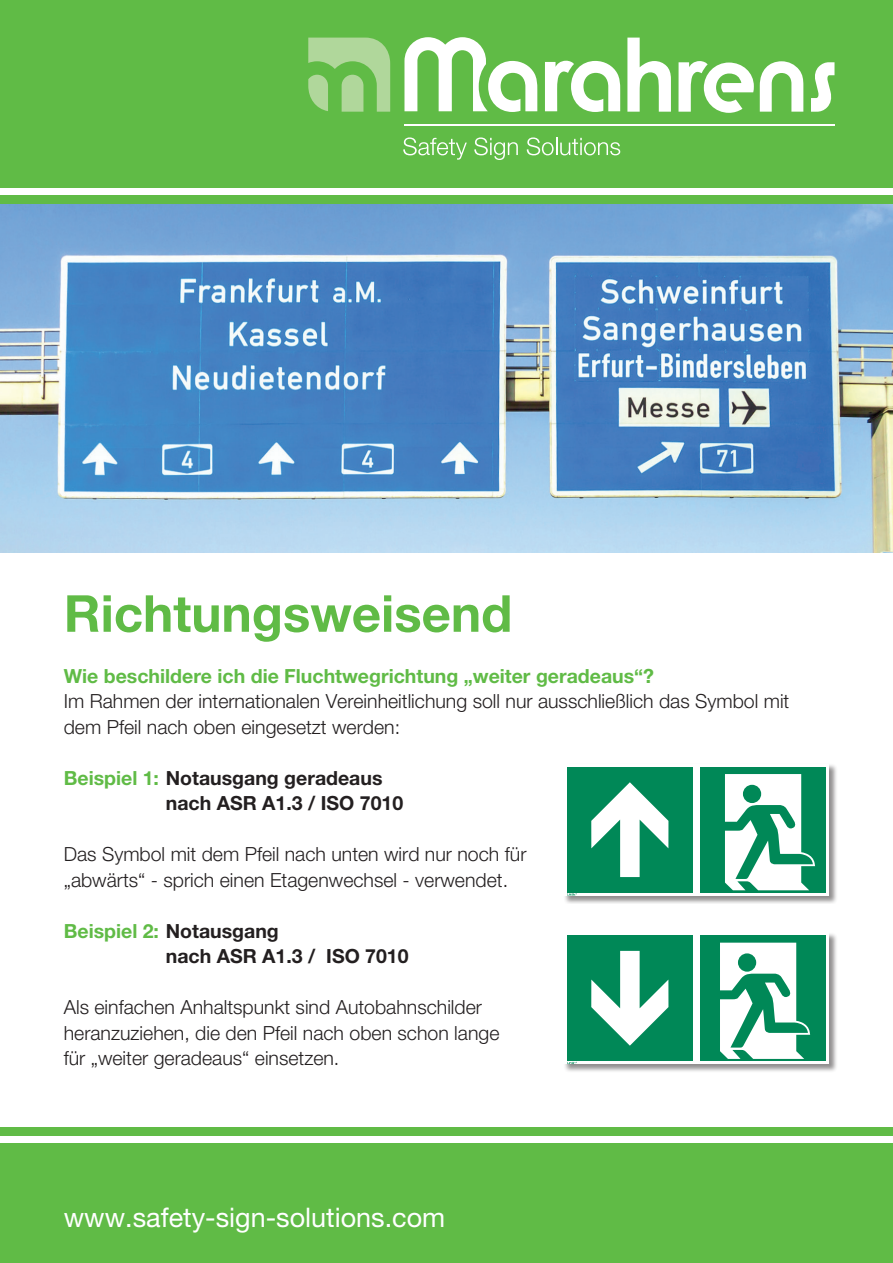
<style>
.page{position:relative;width:893px;height:1263px;background:#fff}
.page>*{position:absolute;margin:0;border:0;box-sizing:border-box;transform-origin:0 0}
.t1{font:700 51px "Helvetica Neue LT Std";color:#60bb46}
.t2{font:27px "Helvetica Neue";color:#fff}
.t3{font:300 19.5px/25.5px "Helvetica Neue LT Std";color:#231f20}
.t4{font:700 19.5px/25.5px "Helvetica Neue LT Std";color:#231f20}
.t5{font:700 19.5px "Helvetica Neue LT Std";color:#60bb46}
.s1{color:#60bb46}
</style>
<div class="page">
<img style="left:0;top:204px;width:893px;height:349px">
<div style="left:563px;top:763px;width:275px;height:141px;background:#231f20;opacity:.5"></div>
<div style="left:563px;top:764px;width:266px;height:131px;background:#fff"></div>
<div style="left:567px;top:767px;width:126px;height:125px;background:#008857"></div>
<svg style="left:591px;top:782px;width:77px;height:95px"></svg>
<div style="left:700px;top:767px;width:126px;height:125px;background:#008857"></div>
<svg style="left:725px;top:774px;width:90px;height:116px"></svg>
<svg style="left:567px;top:893px;width:10px;height:2px"></svg>
<div style="left:563px;top:932px;width:275px;height:141px;background:#231f20;opacity:.5"></div>
<div style="left:563px;top:932px;width:266px;height:132px;background:#fff"></div>
<svg style="left:567px;top:1062px;width:10px;height:2px"></svg>
<div style="left:567px;top:935px;width:126px;height:126px;background:#008857"></div>
<div style="left:700px;top:935px;width:126px;height:126px;background:#008857"></div>
<svg style="left:591px;top:951px;width:77px;height:95px"></svg>
<svg style="left:720px;top:943px;width:90px;height:116px"></svg>
<div style="left:0;top:0;width:893px;height:187px;background:#60bb46"></div>
<div style="left:0;top:196px;width:893px;height:8px;background:#60bb46"></div>
<div style="left:0;top:1144px;width:893px;height:119px;background:#60bb46"></div>
<div style="left:0;top:1127px;width:893px;height:8px;background:#60bb46"></div>
<svg style="left:308px;top:38px;width:82px;height:74px"></svg>
<svg style="left:760px;top:61px;width:43px;height:51px"></svg>
<svg style="left:627px;top:38px;width:44px;height:74px"></svg>
<svg style="left:811px;top:62px;width:23px;height:50px"></svg>
<svg style="left:404px;top:37px;width:133px;height:75px"></svg>
<svg style="left:545px;top:61px;width:75px;height:51px"></svg>
<svg style="left:678px;top:61px;width:76px;height:52px"></svg>
<hr style="left:404px;top:124px;width:430px;height:1px;background:#fff">
<svg style="left:403px;top:137px;width:64px;height:23px"></svg>
<svg style="left:474px;top:137px;width:44px;height:23px"></svg>
<svg style="left:527px;top:137px;width:93px;height:18px"></svg>
<h1 class="t1" style="left:64px;top:582px;width:450px">Richtungsweisend</h1>
<p class="t5" style="left:64px;top:664px;width:592px">Wie beschildere ich die Fluchtwegrichtung „weiter geradeaus“?</p>
<p class="t3" style="left:64px;top:688px;width:727px">Im Rahmen der internationalen Vereinheitlichung soll nur ausschließlich das Symbol mit dem Pfeil nach oben eingesetzt werden:</p>
<p class="t4" style="left:166px;top:765px;width:239px;text-indent:-102px"><span class="s1">Beispiel 1:</span> Notausgang geradeaus nach ASR A1.3 / ISO 7010</p>
<p class="t3" style="left:64px;top:841px;width:464px">Das Symbol mit dem Pfeil nach unten wird nur noch für „abwärts“ - sprich einen Etagenwechsel - verwendet.</p>
<p class="t4" style="left:166px;top:918px;width:244px;text-indent:-102px"><span class="s1">Beispiel 2:</span> Notausgang<br>nach ASR A1.3 / ISO 7010</p>
<p class="t3" style="left:64px;top:994px;width:437px">Als einfachen Anhaltspunkt sind Autobahnschilder heranzuziehen, die den Pfeil nach oben schon lange für „weiter geradeaus“ einsetzen.</p>
<h2 class="t2" style="left:64px;top:1201px;width:383px">www.safety-sign-solutions.com</h2>
</div>
